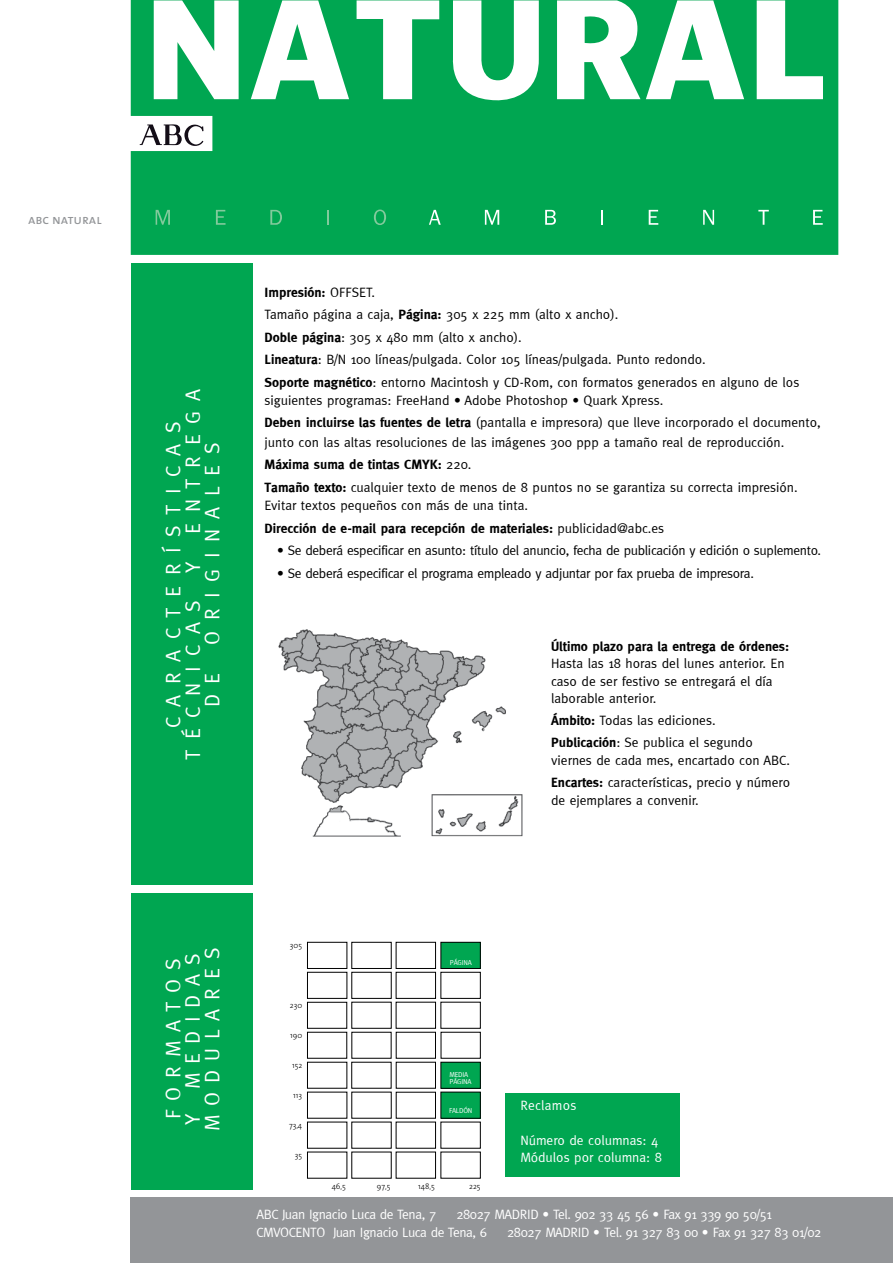
<style>
.page{position:relative;width:893px;height:1263px;background:#fff}
.page>*{position:absolute;margin:0;border:0;box-sizing:border-box;transform-origin:0 0}
.t1{font:21px/19.5px "Meta";letter-spacing:.5em;color:#fff}
.t2{font:21px/19.5px "Meta";letter-spacing:.42em;color:#fff;text-align:center}
.t3{font:13.5px/22.5px "Meta";color:#000}
.t4{font:13.5px "Meta";letter-spacing:-.025em;color:#000}
.t5{font:13.5px/17.4px "Meta";letter-spacing:-.03em;color:#fff}
.t6{font:13.5px/17.4px "Meta";color:#fff}
.t7{font:700 13.5px "Meta";color:#000}
.t8{font:13.5px "The Sans Caps";color:#939598}
.t9{font:13.5px "Meta";letter-spacing:.02em;color:#fff}
.t10{font:300 7.95px "The Sans";color:#000}
.t11{font:7.05px/7.1px "Meta";letter-spacing:-.025em;color:#fff}
.s1{font-weight:700}
</style>
<div class="page">
<div style="left:131px;top:1198px;width:762px;height:65px;background:#939598"></div>
<div style="left:505px;top:1093px;width:175px;height:83px;background:#00a651"></div>
<img style="left:278px;top:629px;width:245px;height:208px">
<div style="left:131px;top:892px;width:122px;height:297px;background:#00a651"></div>
<div style="left:131px;top:263px;width:122px;height:621px;background:#00a651"></div>
<div style="left:352px;top:942px;width:39px;height:27px;border:1px solid #000"></div>
<div style="left:441px;top:942px;width:39px;height:26px;background:#00a651"></div>
<div style="left:441px;top:942px;width:39px;height:27px;border:1px solid #000"></div>
<div style="left:396px;top:942px;width:40px;height:27px;border:1px solid #000"></div>
<div style="left:307px;top:942px;width:40px;height:27px;border:1px solid #000"></div>
<div style="left:441px;top:1092px;width:39px;height:26px;background:#00a651"></div>
<div style="left:441px;top:1062px;width:39px;height:26px;background:#00a651"></div>
<div style="left:441px;top:1062px;width:39px;height:26px;border:1px solid #000"></div>
<div style="left:441px;top:972px;width:39px;height:26px;border:1px solid #000"></div>
<div style="left:396px;top:972px;width:40px;height:26px;border:1px solid #000"></div>
<div style="left:352px;top:972px;width:39px;height:26px;border:1px solid #000"></div>
<div style="left:307px;top:972px;width:40px;height:26px;border:1px solid #000"></div>
<div style="left:307px;top:1002px;width:40px;height:26px;border:1px solid #000"></div>
<div style="left:131px;top:0;width:707px;height:255px;background:#00a651"></div>
<svg style="left:154px;top:0;width:85px;height:99px"></svg>
<svg style="left:251px;top:0;width:98px;height:99px"></svg>
<svg style="left:646px;top:0;width:98px;height:99px"></svg>
<svg style="left:357px;top:0;width:82px;height:99px"></svg>
<svg style="left:449px;top:0;width:90px;height:102px"></svg>
<svg style="left:557px;top:0;width:83px;height:99px"></svg>
<svg style="left:757px;top:0;width:66px;height:99px"></svg>
<svg style="left:156px;top:210px;width:14px;height:15px"></svg>
<svg style="left:216px;top:210px;width:10px;height:15px"></svg>
<svg style="left:270px;top:210px;width:12px;height:15px"></svg>
<svg style="left:327px;top:210px;width:2px;height:15px"></svg>
<svg style="left:374px;top:210px;width:12px;height:15px"></svg>
<svg style="left:429px;top:210px;width:12px;height:15px"></svg>
<svg style="left:485px;top:210px;width:14px;height:15px"></svg>
<svg style="left:545px;top:210px;width:11px;height:15px"></svg>
<svg style="left:601px;top:210px;width:2px;height:15px"></svg>
<svg style="left:649px;top:210px;width:9px;height:15px"></svg>
<svg style="left:703px;top:210px;width:11px;height:15px"></svg>
<svg style="left:758px;top:210px;width:11px;height:15px"></svg>
<svg style="left:813px;top:210px;width:10px;height:15px"></svg>
<svg style="left:140px;top:124px;width:63px;height:22px"></svg>
<p class="t8" style="left:28px;top:209px;width:75px">abc natural</p>
<h1 class="t1" style="left:183px;top:534px;width:147px;rotate:-90deg">ENTREGA</h1>
<h1 class="t1" style="left:163px;top:760px;width:340px;text-indent:32px;rotate:-90deg">CARACTERÍSTICAS<br>TÉCNICAS</h1>
<h1 class="t1" style="left:202px;top:645px;width:203px;rotate:-90deg">ORIGINALES</h1>
<h1 class="t1" style="left:183px;top:573px;width:13px;rotate:-90deg">Y</h1>
<h1 class="t1" style="left:202px;top:707px;width:36px;rotate:-90deg">D E</h1>
<p class="t3" style="left:265px;top:281px;width:536px"><span class="s1">Impresión:</span> OFFSET.<br>Tamaño página a caja, <span class="s1">Página:</span> 305 x 225 mm (alto x ancho).<br><span class="s1">Doble página</span>: 305 x 480 mm (alto x ancho).<br><span class="s1">Lineatura</span>: B/N 100 líneas/pulgada. Color 105 líneas/pulgada. Punto redondo.<br><span class="s1">Soporte magnético</span>: entorno Macintosh y CD-Rom, con formatos generados en alguno de los</p>
<p class="t3" style="left:265px;top:389px;width:558px">siguientes programas: FreeHand • Adobe Photoshop • Quark Xpress.<br><span class="s1">Deben incluirse las fuentes de letra</span> (pantalla e impresora) que lleve incorporado el documento,</p>
<p class="t3" style="left:265px;top:431px;width:535px">junto con las altas resoluciones de las imágenes 300 ppp a tamaño real de reproducción.<br><span class="s1">Máxima suma de tintas CMYK:</span> 220.<br><span class="s1">Tamaño texto:</span> cualquier texto de menos de 8 puntos no se garantiza su correcta impresión.</p>
<p class="t3" style="left:265px;top:494px;width:401px">Evitar textos pequeños con más de una tinta.<br><span class="s1">Dirección de e-mail para recepción de materiales:</span> publicidad@abc.es</p>
<p class="t4" style="left:277px;top:542px;width:545px">• Se deberá especificar en asunto: título del anuncio, fecha de publicación y edición o suplemento.</p>
<p class="t4" style="left:277px;top:565px;width:478px">• Se deberá especificar el programa empleado y adjuntar por fax prueba de impresora.</p>
<p class="t7" style="left:551px;top:638px;width:240px">Último plazo para la entrega de órdenes:</p>
<p class="t3" style="left:551px;top:655px;width:235px;line-height:17.4px">Hasta las 18 horas del lunes anterior. En caso de ser festivo se entregará el día laborable anterior.</p>
<p class="t3" style="left:551px;top:710px;width:203px;line-height:21.9px"><span class="s1">Ámbito:</span> Todas las ediciones.<br><span class="s1">Publicación</span>: Se publica el segundo</p>
<p class="t3" style="left:551px;top:749px;width:241px">viernes de cada mes, encartado con ABC.<br><span class="s1">Encartes:</span> características, precio y número</p>
<p class="t3" style="left:551px;top:789px;width:149px">de ejemplares a convenir.</p>
<h1 class="t2" style="left:163px;top:1130px;width:185px;rotate:-90deg">FORMATOS<br>Y MEDIDAS<br>MODULARES</h1>
<p class="t10" style="left:290px;top:939px;width:14px">305</p>
<p class="t10" style="left:290px;top:999px;width:14px">230</p>
<p class="t10" style="left:290px;top:1029px;width:14px">190</p>
<p class="t10" style="left:292px;top:1059px;width:12px">152</p>
<p class="t10" style="left:293px;top:1089px;width:10px">113</p>
<p class="t10" style="left:289px;top:1119px;width:15px">73,4</p>
<p class="t10" style="left:295px;top:1149px;width:9px">35</p>
<p class="t11" style="left:450px;top:959px;width:23px">pÁGINA</p>
<p class="t11" style="left:449px;top:1070px;width:5px">media página</p>
<p class="t11" style="left:449px;top:1107px;width:5px">faldón</p>
<p class="t10" style="left:332px;top:1180px;width:16px">46,5</p>
<p class="t10" style="left:377px;top:1180px;width:15px">97,5</p>
<p class="t10" style="left:418px;top:1180px;width:18px">148,5</p>
<p class="t10" style="left:469px;top:1180px;width:13px">225</p>
<p class="t9" style="left:520px;top:1097px;width:58px">Reclamos</p>
<p class="t6" style="left:520px;top:1131px;width:143px">Número de columnas: 4<br>Módulos por columna: 8</p>
<p class="t5" style="left:256px;top:1205px;width:566px">ABC Juan Ignacio Luca de Tena, 7 · 28027 MADRID • Tel. 902 33 45 56 • Fax 91 339 90 50/51<br>CMVOCENTO Juan Ignacio Luca de Tena, 6 · 28027 MADRID·• Tel. 91 327 83 00 • Fax 91 327 83 01/02</p>
</div>
